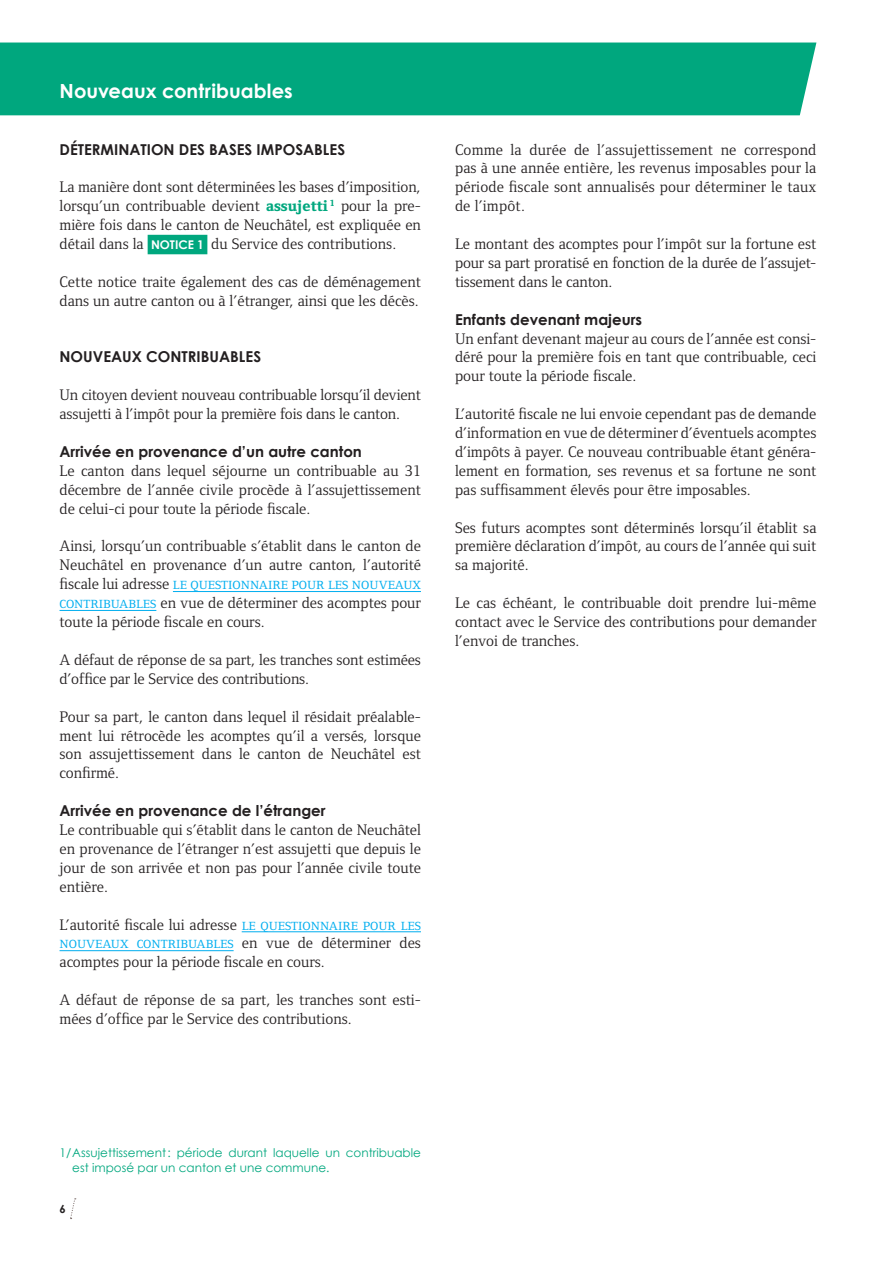
<style>
.page{position:relative;width:893px;height:1263px;background:#fff}
.page>*{position:absolute;margin:0;border:0;box-sizing:border-box;transform-origin:0 0}
.TITRE_HAUT_DE_PAGE{font:700 19.5px "Century Gothic";letter-spacing:.005em;color:#fff}
.TEXTE_COURANT{font:15.75px/18.9px "Foundry Form Serif";color:#231f20;text-align:justify}
.TITRE_TEXTE_COURANT{font:700 15px "Century Gothic";color:#231f20}
.SURTITRE_TEXTE_COURA{font:700 15px "Century Gothic";color:#231f20}
.NOTES{font:12px/14.4px "Century Gothic";color:#00a77e}
.t1{font:700 11.25px "Century Gothic";color:#231f20}
.s1{font-weight:800;color:#00a77e}
.s2{font-family:"Century Gothic";font-weight:700;font-size:12px;color:#fff}
.s3{font-family:"Foundry Form Serif Book SC";color:#00aeef}
</style>
<div class="page">
<svg style="left:70px;top:1198px;width:6px;height:21px"></svg>
<div style="left:0;top:43px;width:816px;height:72px;background:#00a77e"></div>
<div style="left:148px;top:235px;width:59px;height:19px;background:#00a77e"></div>
<hr style="left:173px;top:591px;width:248px;height:1px;background:#00aeef">
<hr style="left:60px;top:610px;width:96px;height:1px;background:#00aeef">
<hr style="left:242px;top:931px;width:179px;height:1px;background:#00aeef">
<hr style="left:60px;top:950px;width:174px;height:1px;background:#00aeef">
<p class="TITRE_HAUT_DE_PAGE" style="left:60px;top:79px;width:235px">Nouveaux contribuables</p>
<p class="SURTITRE_TEXTE_COURA" style="left:60px;top:140px;width:287px">DÉTERMINATION DES BASES IMPOSABLES</p>
<p class="TEXTE_COURANT" style="left:60px;top:178px;width:363px">La manière dont sont déterminées les bases d’imposition, lorsqu’un contribuable devient <span class="s1">assujetti</span> <sup>1</sup> pour la pre&shy;mière fois dans le canton de Neuchâtel, est expliquée en détail dans la <span class="s2">NOTICE 1</span> du Service des contributions.</p>
<p class="TEXTE_COURANT" style="left:60px;top:272px;width:363px">Cette notice traite également des cas de déménagement dans un autre canton ou à l’étranger, ainsi que les décès.</p>
<p class="SURTITRE_TEXTE_COURA" style="left:60px;top:348px;width:203px">NOUVEAUX CONTRIBUABLES</p>
<p class="TEXTE_COURANT" style="left:60px;top:386px;width:363px">Un citoyen devient nouveau contribuable lorsqu’il devient assujetti à l’impôt pour la première fois dans le canton.</p>
<p class="TITRE_TEXTE_COURANT" style="left:60px;top:442px;width:304px">Arrivée en provenance d’un autre canton</p>
<p class="TEXTE_COURANT" style="left:60px;top:461px;width:363px">Le canton dans lequel séjourne un contribuable au 31 décembre de l’année civile procède à l’assujettissement de celui-ci pour toute la période fiscale.</p>
<p class="TEXTE_COURANT" style="left:60px;top:537px;width:363px">Ainsi, lorsqu’un contribuable s’établit dans le canton de Neuchâtel en provenance d’un autre canton, l’autorité fiscale lui adresse <span class="s3">le questionnaire pour les nouveaux contribuables</span> en vue de déterminer des acomptes pour toute la période fiscale en cours.</p>
<p class="TEXTE_COURANT" style="left:60px;top:650px;width:363px">A défaut de réponse de sa part, les tranches sont estimées d’office par le Service des contributions.</p>
<p class="TEXTE_COURANT" style="left:60px;top:707px;width:363px">Pour sa part, le canton dans lequel il résidait préalable&shy;ment lui rétrocède les acomptes qu’il a versés, lorsque son assujettissement dans le canton de Neuchâtel est confirmé.</p>
<p class="TITRE_TEXTE_COURANT" style="left:60px;top:801px;width:268px">Arrivée en provenance de l’étranger</p>
<p class="TEXTE_COURANT" style="left:60px;top:820px;width:363px">Le contribuable qui s’établit dans le canton de Neuchâtel en provenance de l’étranger n’est assujetti que depuis le jour de son arrivée et non pas pour l’année civile toute entière.</p>
<p class="TEXTE_COURANT" style="left:60px;top:915px;width:363px">L’autorité fiscale lui adresse <span class="s3">le questionnaire pour les nouveaux contribuables</span> en vue de déterminer des acomptes pour la période fiscale en cours.</p>
<p class="TEXTE_COURANT" style="left:60px;top:990px;width:363px">A défaut de réponse de sa part, les tranches sont esti&shy;mées d’office par le Service des contributions.</p>
<p class="TEXTE_COURANT" style="left:455px;top:140px;width:363px">Comme la durée de l’assujettissement ne correspond pas à une année entière, les revenus imposables pour la période fiscale sont annualisés pour déterminer le taux de l’impôt.</p>
<p class="TEXTE_COURANT" style="left:455px;top:234px;width:363px">Le montant des acomptes pour l’impôt sur la fortune est pour sa part proratisé en fonction de la durée de l’assujet&shy;tissement dans le canton.</p>
<p class="TITRE_TEXTE_COURANT" style="left:455px;top:310px;width:189px">Enfants devenant majeurs</p>
<p class="TEXTE_COURANT" style="left:455px;top:329px;width:363px">Un enfant devenant majeur au cours de l’année est consi&shy;déré pour la première fois en tant que contribuable, ceci pour toute la période fiscale.</p>
<p class="TEXTE_COURANT" style="left:455px;top:404px;width:363px">L’autorité fiscale ne lui envoie cependant pas de demande d’information en vue de déterminer d’éventuels acomptes d’impôts à payer. Ce nouveau contribuable étant généra&shy;lement en formation, ses revenus et sa fortune ne sont pas suffisamment élevés pour être imposables.</p>
<p class="TEXTE_COURANT" style="left:455px;top:518px;width:363px">Ses futurs acomptes sont déterminés lorsqu’il établit sa première déclaration d’impôt, au cours de l’année qui suit sa majorité.</p>
<p class="TEXTE_COURANT" style="left:455px;top:593px;width:363px">Le cas échéant, le contribuable doit prendre lui-même contact avec le Service des contributions pour demander l’envoi de tranches.</p>
<p class="NOTES" style="left:72px;top:1145px;width:350px;text-indent:-13px">1/Assujettissement: période durant laquelle un contribuable est imposé par un canton et une commune.</p>
<p class="t1" style="left:60px;top:1202px;width:8px">6</p>
</div>
